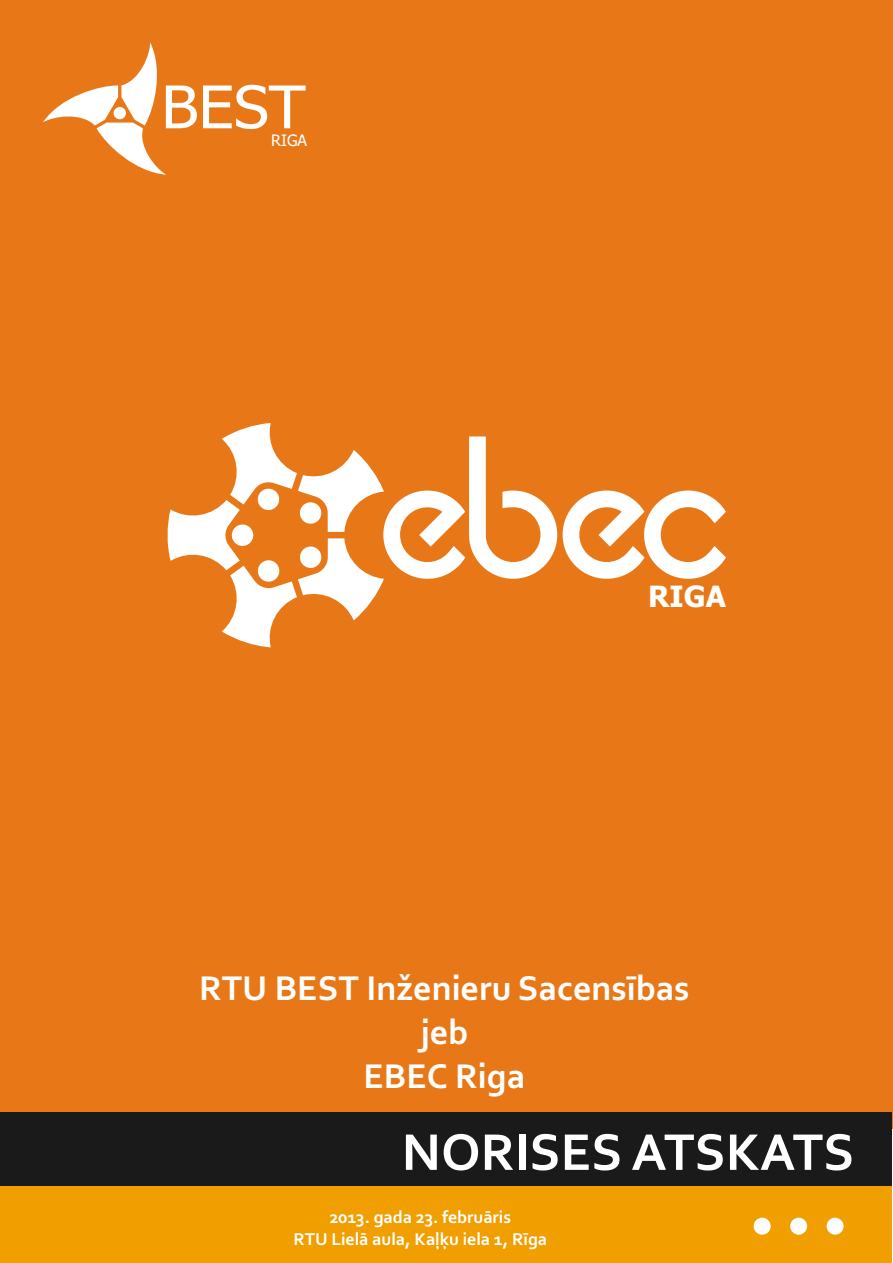
<style>
.page{position:relative;width:893px;height:1263px;background:#fff}
.page>*{position:absolute;margin:0;border:0;box-sizing:border-box;transform-origin:0 0}
.t1{font:700 54px "Corbel";color:#fff}
.t2{font:700 36px/44px "Corbel";color:#fff;text-align:center}
.t3{font:700 29.4px "Tahoma";color:#fff}
.t4{font:700 18px/21.9px "Corbel";color:#fff;text-align:center}
.t5{font:15.75px "Tahoma";color:#fff}
</style>
<div class="page">
<div style="left:0;top:0;width:892px;height:1128px;background:#e87817"></div>
<div style="left:0;top:1112px;width:892px;height:81px;background:#1a1a1a"></div>
<div style="left:0;top:1186px;width:892px;height:77px;background:#f09e00"></div>
<div style="left:754px;top:1218px;width:17px;height:17px;background:#fff;border-radius:50%"></div>
<div style="left:790px;top:1218px;width:17px;height:17px;background:#fff;border-radius:50%"></div>
<div style="left:827px;top:1218px;width:17px;height:17px;background:#fff;border-radius:50%"></div>
<svg style="left:167px;top:423px;width:559px;height:224px"></svg>
<svg style="left:203px;top:85px;width:103px;height:44px"></svg>
<svg style="left:43px;top:42px;width:154px;height:133px"></svg>
<div style="left:114px;top:107px;width:12px;height:12px;background:#fff;border-radius:50%"></div>
<p class="t5" style="left:271px;top:133px;width:37px">RIGA</p>
<h3 class="t3" style="left:648px;top:585px;width:79px">RIGA</h3>
<h2 class="t2" style="left:199px;top:969px;width:492px">RTU BEST Inženieru Sacensības jeb<br>EBEC Riga</h2>
<h1 class="t1" style="left:402px;top:1130px;width:454px">NORISES ATSKATS</h1>
<p class="t4" style="left:293px;top:1208px;width:255px">2013. gada 23. februāris<br>RTU Lielā aula, Kaļķu iela 1, Rīga</p>
</div>
